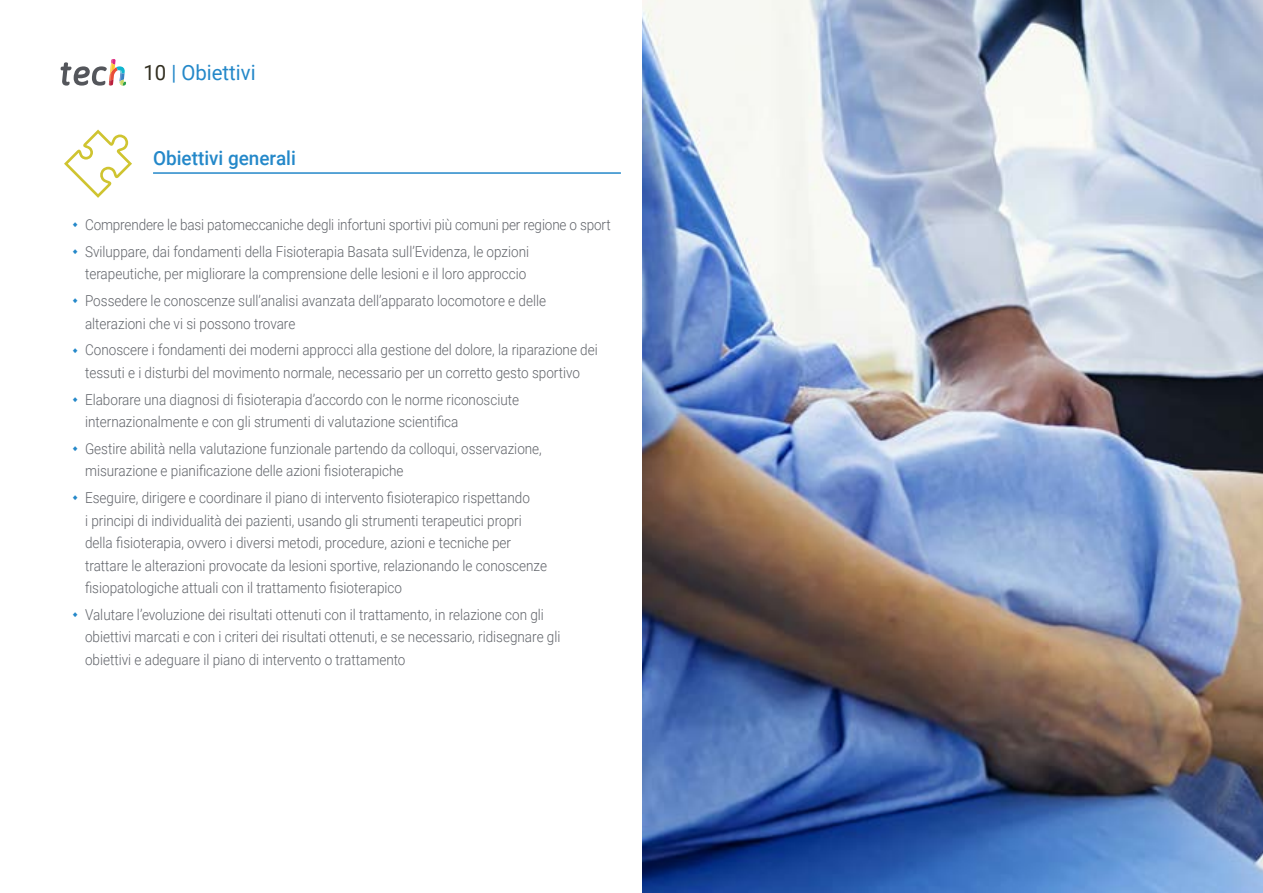
<style>
.page{position:relative;width:1263px;height:893px;background:#fff}
.page>*{position:absolute;margin:0;border:0;box-sizing:border-box;transform-origin:0 0}
.t1{font:21px "Roboto";color:#2488c9}
.t2{font:500 19.5px "Roboto";color:#2488c9}
.t3{font:300 15px/26.7px "Roboto";color:#61646a;scale:.9 1}
.s1{color:#312e20}
</style>
<div class="page">
<hr style="left:153px;top:173px;width:468px;height:1px;background:#2488c9">
<svg style="left:64px;top:130px;width:68px;height:68px"></svg>
<img style="left:642px;top:0;width:621px;height:893px">
<svg style="left:61px;top:59px;width:65px;height:27px"></svg>
<h1 class="t1" style="left:144px;top:57px;width:114px"><span class="s1">10</span> | Obiettivi</h1>
<h2 class="t2" style="left:153px;top:144px;width:144px">Obiettivi generali</h2>
<p class="t3" style="left:85px;top:211px;width:585px">Comprendere le basi patomeccaniche degli infortuni sportivi più comuni per regione o sport<br>Sviluppare, dai fondamenti della Fisioterapia Basata sull’Evidenza, le opzioni</p>
<p class="t3" style="left:85px;top:260px;width:514px">terapeutiche, per migliorare la comprensione delle lesioni e il loro approccio<br>Possedere le conoscenze sull’analisi avanzata dell’apparato locomotore e delle</p>
<p class="t3" style="left:85px;top:309px;width:571px">alterazioni che vi si possono trovare<br>Conoscere i fondamenti dei moderni approcci alla gestione del dolore, la riparazione dei</p>
<p class="t3" style="left:85px;top:359px;width:552px">tessuti e i disturbi del movimento normale, necessario per un corretto gesto sportivo<br>Elaborare una diagnosi di fisioterapia d’accordo con le norme riconosciute</p>
<p class="t3" style="left:85px;top:408px;width:509px">internazionalmente e con gli strumenti di valutazione scientifica<br>Gestire abilità nella valutazione funzionale partendo da colloqui, osservazione,</p>
<p class="t3" style="left:85px;top:457px;width:496px">misurazione e pianificazione delle azioni fisioterapiche<br>Eseguire, dirigere e coordinare il piano di intervento fisioterapico rispettando</p>
<p class="t3" style="left:85px;top:508px;width:515px;line-height:22.5px">i principi di individualità dei pazienti, usando gli strumenti terapeutici propri della fisioterapia, ovvero i diversi metodi, procedure, azioni e tecniche per trattare le alterazioni provocate da lesioni sportive, relazionando le conoscenze fisiopatologiche attuali con il trattamento fisioterapico</p>
<p class="t3" style="left:85px;top:603px;width:530px;line-height:22.5px">Valutare l’evoluzione dei risultati ottenuti con il trattamento, in relazione con gli obiettivi marcati e con i criteri dei risultati ottenuti, e se necessario, ridisegnare gli obiettivi e adeguare il piano di intervento o trattamento</p>
</div>
